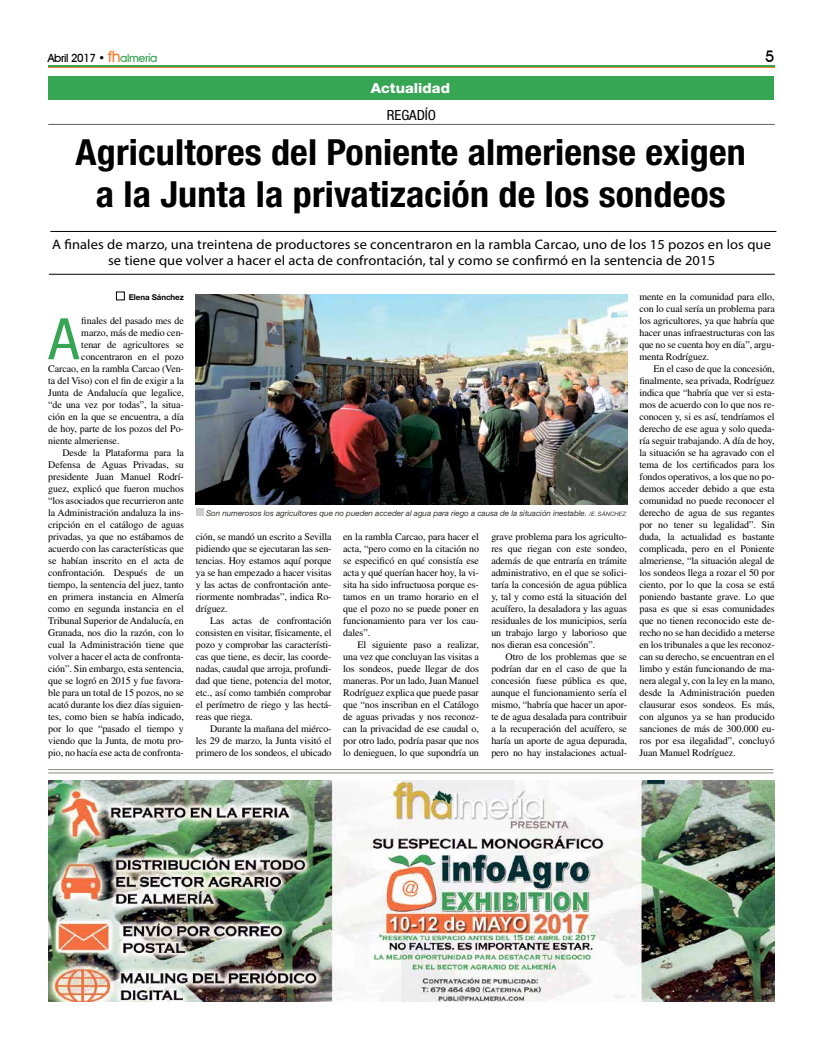
<style>
.page{position:relative;width:823px;height:1049px;background:#fff}
.page>*{position:absolute;margin:0;border:0;box-sizing:border-box;transform-origin:0 0}
.t1{font:condensed 57.3px "Helvetica Neue LT Std";color:#36a554;scale:1.06 1}
.t2{font:700 condensed 36px/42px "Helvetica Neue LT Std";letter-spacing:.005em;color:#000;text-align:center;scale:1.06 1}
.t3{font:500 16px "Avant Garde IT Cby BT";color:#000}
.t4{font:800 14px "Helvetica Neue LT Std";color:#fff;scale:1.06 1}
.t5{font:condensed 14px "Helvetica Neue LT Std";color:#000;scale:1.06 1}
.t6{font:13.7px/16.5px "Myriad Pro";letter-spacing:.01em;color:#000;text-align:center;scale:1.06 1}
.t7{font:500 11.3px "Avant Garde IT Cby BT";letter-spacing:-.03em;color:#000}
.t8{font:10px/12px "Times LT Std";letter-spacing:-.01em;color:#000;text-align:justify}
.t9{font:italic 8px "Helvetica Neue LT Std";letter-spacing:-.005em;color:#34302e}
.t10{font:700 8px "Helvetica Neue LT Std";letter-spacing:-.01em;color:#000}
.s1{font-size:15.7px;color:#f77e37}
.s2{color:#36a554}
.s3{font-size:6px}
</style>
<div class="page">
<img style="left:196px;top:295px;width:430px;height:209px">
<hr style="left:48px;top:124px;width:726px;height:1px;background:#65605c">
<div style="left:116px;top:292px;width:8px;height:8px;border:1px solid #000"></div>
<hr style="left:50px;top:231px;width:725px;height:1px;background:#000">
<hr style="left:49px;top:274px;width:725px;height:1px;background:#000">
<div style="left:196px;top:508px;width:8px;height:8px;background:#cecdcd"></div>
<hr style="left:48px;top:769px;width:725px;height:1px;background:#8c8886">
<hr style="left:48px;top:773px;width:725px;height:1px;background:#8c8886">
<img style="left:48px;top:781px;width:726px;height:221px">
<div style="left:48px;top:77px;width:725px;height:23px;background:#36a554"></div>
<hr style="left:48px;top:65px;width:726px;height:1px;background:#36a554">
<hr style="left:48px;top:67px;width:726px;height:1px;background:#f77e37">
<p class="t7" style="left:48px;top:51px;width:111px">Abril 2017 • <span class="s1">fh</span><span class="s2">almería</span></p>
<h3 class="t3" style="left:764px;top:47px;width:11px">5</h3>
<h3 class="t4" style="left:370px;top:80px;width:76px">Actualidad</h3>
<h3 class="t5" style="left:386px;top:107px;width:48px">REGADÍO</h3>
<h2 class="t2" style="left:75px;top:131px;width:633px">Agricultores del Poniente almeriense exigen a la Junta la privatización de los sondeos</h2>
<h3 class="t6" style="left:52px;top:236px;width:679px">A finales de marzo, una treintena de productores se concentraron en la rambla Carcao, uno de los 15 pozos en los que se tiene que volver a hacer el acta de confrontación, tal y como se confirmó en la sentencia de 2015</h3>
<p class="t10" style="left:129px;top:292px;width:57px">Elena Sánchez</p>
<p class="t8" style="left:81px;top:315px;width:104px">finales del pasado mes de</p>
<p class="t8" style="left:81px;top:327px;width:104px">marzo, más de medio cen-</p>
<p class="t8" style="left:81px;top:339px;width:104px">tenar de agricultores se</p>
<p class="t8" style="left:81px;top:351px;width:104px">concentraron en el pozo</p>
<p class="t8" style="left:48px;top:363px;width:137px">Carcao, en la rambla Carcao (Ven-</p>
<p class="t8" style="left:48px;top:375px;width:137px">ta del Viso) con el fin de exigir a la</p>
<p class="t8" style="left:48px;top:387px;width:137px">Junta de Andalucía que legalice,</p>
<p class="t8" style="left:48px;top:399px;width:137px">“de una vez por todas”, la situa-</p>
<p class="t8" style="left:48px;top:411px;width:137px">ción en la que se encuentra, a día</p>
<p class="t8" style="left:48px;top:423px;width:137px">de hoy, parte de los pozos del Po-</p>
<p class="t8" style="left:48px;top:435px;width:73px">niente almeriense.</p>
<p class="t8" style="left:62px;top:447px;width:123px">Desde la Plataforma para la</p>
<p class="t8" style="left:48px;top:459px;width:137px">Defensa de Aguas Privadas, su</p>
<p class="t8" style="left:48px;top:471px;width:137px">presidente Juan Manuel Rodrí-</p>
<p class="t8" style="left:48px;top:483px;width:137px">guez, explicó que fueron muchos</p>
<p class="t8" style="left:48px;top:495px;width:137px">“los asociados que recurrieron ante</p>
<p class="t8" style="left:48px;top:507px;width:137px">la Administración andaluza la ins-</p>
<p class="t8" style="left:48px;top:519px;width:137px">cripción en el catálogo de aguas</p>
<p class="t8" style="left:48px;top:531px;width:137px">privadas, ya que no estábamos de</p>
<p class="t8" style="left:48px;top:543px;width:137px">acuerdo con las características que</p>
<p class="t8" style="left:48px;top:555px;width:137px">se habían inscrito en el acta de</p>
<p class="t8" style="left:48px;top:567px;width:137px">confrontación. Después de un</p>
<p class="t8" style="left:48px;top:579px;width:137px">tiempo, la sentencia del juez, tanto</p>
<p class="t8" style="left:48px;top:591px;width:137px">en primera instancia en Almería</p>
<p class="t8" style="left:48px;top:603px;width:137px">como en segunda instancia en el</p>
<p class="t8" style="left:48px;top:615px;width:137px">Tribunal Superior de Andalucía, en</p>
<p class="t8" style="left:48px;top:627px;width:137px">Granada, nos dio la razón, con lo</p>
<p class="t8" style="left:48px;top:639px;width:137px">cual la Administración tiene que</p>
<p class="t8" style="left:48px;top:651px;width:137px">volver a hacer el acta de confronta-</p>
<p class="t8" style="left:48px;top:663px;width:137px">ción”. Sin embargo, esta sentencia,</p>
<p class="t8" style="left:48px;top:675px;width:137px">que se logró en 2015 y fue favora-</p>
<p class="t8" style="left:48px;top:687px;width:137px">ble para un total de 15 pozos, no se</p>
<p class="t8" style="left:48px;top:699px;width:137px">acató durante los diez días siguien-</p>
<p class="t8" style="left:48px;top:711px;width:137px">tes, como bien se había indicado,</p>
<p class="t8" style="left:48px;top:723px;width:137px">por lo que “pasado el tiempo y</p>
<p class="t8" style="left:48px;top:735px;width:137px">viendo que la Junta, de motu pro-</p>
<p class="t8" style="left:48px;top:747px;width:137px">pio, no hacía ese acta de confronta-</p>
<h1 class="t1" style="left:49px;top:306px;width:30px">A</h1>
<p class="t9" style="left:206px;top:508px;width:421px">Son numerosos los agricultores que no pueden acceder al agua para riego a causa de la situación inestable. <span class="s3">/E. SÁNCHEZ</span></p>
<p class="t8" style="left:196px;top:531px;width:137px">ción, se mandó un escrito a Sevilla pidiendo que se ejecutaran las sen&shy;tencias. Hoy estamos aquí porque ya se han empezado a hacer visitas y las actas de confrontación ante&shy;riormente nombradas”, indica Ro&shy;dríguez.</p>
<p class="t8" style="left:196px;top:615px;width:137px;text-indent:14px">Las actas de confrontación consisten en visitar, físicamente, el pozo y comprobar las característi&shy;cas que tiene, es decir, las coorde&shy;nadas, caudal que arroja, profundi&shy;dad que tiene, potencia del motor, etc., así como también comprobar el perímetro de riego y las hectá&shy;reas que riega.</p>
<p class="t8" style="left:196px;top:723px;width:137px;text-indent:14px">Durante la mañana del miérco&shy;les 29 de marzo, la Junta visitó el primero de los sondeos, el ubicado</p>
<p class="t8" style="left:343px;top:531px;width:137px">en la rambla Carcao, para hacer el acta, “pero como en la citación no se especificó en qué consistía ese acta y qué querían hacer hoy, la vi&shy;sita ha sido infructuosa porque es&shy;tamos en un tramo horario en el que el pozo no se puede poner en funcionamiento para ver los cau&shy;dales”.</p>
<p class="t8" style="left:343px;top:639px;width:137px;text-indent:14px">El siguiente paso a realizar, una vez que concluyan las visitas a los sondeos, puede llegar de dos maneras. Por un lado, Juan Manuel Rodríguez explica que puede pasar que “nos inscriban en el Catálogo de aguas privadas y nos reconoz&shy;can la privacidad de ese caudal o, por otro lado, podría pasar que nos lo denieguen, lo que supondría un</p>
<p class="t8" style="left:491px;top:531px;width:137px">grave problema para los agriculto&shy;res que riegan con este sondeo, además de que entraría en trámite administrativo, en el que se solici&shy;taría la concesión de agua pública y, tal y como está la situación del acuífero, la desaladora y las aguas residuales de los municipios, sería un trabajo largo y laborioso que nos dieran esa concesión”.</p>
<p class="t8" style="left:491px;top:651px;width:137px;text-indent:14px">Otro de los problemas que se podrían dar en el caso de que la concesión fuese pública es que, aunque el funcionamiento sería el mismo, “habría que hacer un apor&shy;te de agua desalada para contribuir a la recuperación del acuífero, se haría un aporte de agua depurada, pero no hay instalaciones actual-</p>
<p class="t8" style="left:639px;top:291px;width:137px">mente en la comunidad para ello, con lo cual sería un problema para los agricultores, ya que habría que hacer unas infraestructuras con las que no se cuenta hoy en día”, argu&shy;menta Rodríguez.</p>
<p class="t8" style="left:639px;top:363px;width:137px;text-indent:14px">En el caso de que la concesión, finalmente, sea privada, Rodríguez indica que “habría que ver si esta&shy;mos de acuerdo con lo que nos re&shy;conocen y, si es así, tendríamos el derecho de ese agua y solo queda&shy;ría seguir trabajando. A día de hoy, la situación se ha agravado con el tema de los certificados para los fondos operativos, a los que no po&shy;demos acceder debido a que esta comunidad no puede reconocer el derecho de agua de sus regantes por no tener su legalidad”. Sin duda, la actualidad es bastante complicada, pero en el Poniente almeriense, “la situación alegal de los sondeos llega a rozar el 50 por ciento, por lo que la cosa se está poniendo bastante grave. Lo que pasa es que si esas comunidades que no tienen reconocido este de&shy;recho no se han decidido a meterse en los tribunales a que les reconoz&shy;can su derecho, se encuentran en el limbo y están funcionando de ma&shy;nera alegal y, con la ley en la mano, desde la Administración pueden clausurar esos sondeos. Es más, con algunos ya se han producido sanciones de más de 300.000 eu&shy;ros por esa ilegalidad”, concluyó Juan Manuel Rodríguez.</p>
</div>
